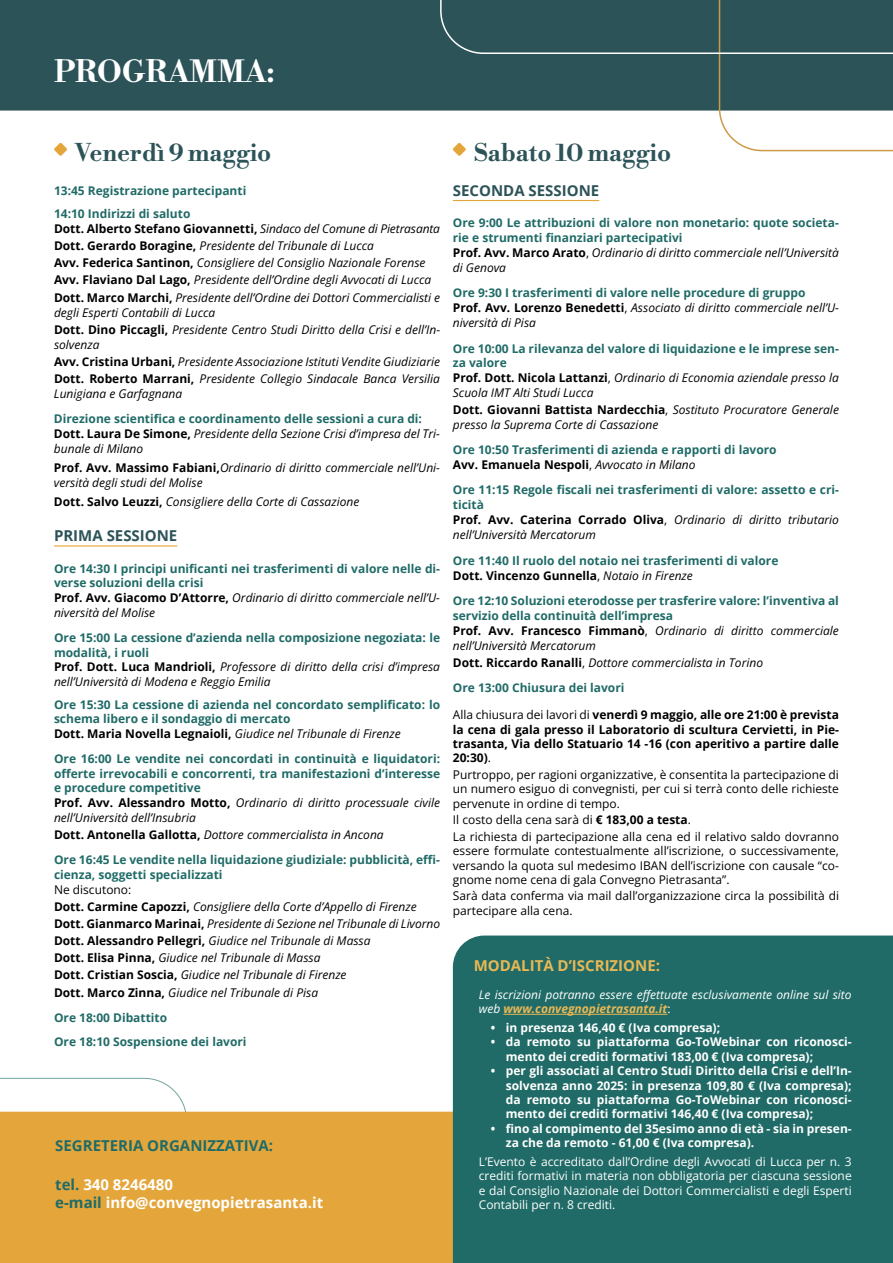
<style>
.page{position:relative;width:893px;height:1263px;background:#fff}
.page>*{position:absolute;margin:0;border:0;box-sizing:border-box;transform-origin:0 0}
.t1{font:30px "Libre Bodoni";color:#fff}
.t2{font:24px "Libre Bodoni";color:#2c5358}
.t3{font:700 15px/18px "Open Sans";color:#fff}
.t4{font:700 15px "Open Sans";color:#2c5358}
.t5{font:700 15px "Open Sans";color:#206b67}
.t6{font:700 15px "Open Sans";color:#e9b855}
.t7{font:700 12px/15px "Open Sans";color:#206b67}
.t8{font:italic 12px/17.1px "Open Sans";color:#000}
.t9{font:12px/14.4px "Open Sans";color:#000;text-align:justify}
.t10{font:700 12px/14.4px "Open Sans";color:#fff}
.t11{font:12px/14.4px "Open Sans";color:#fff;text-align:justify}
.t12{font:700 12px/14.4px "Open Sans";color:#000;text-align:justify}
.t13{font:italic 12px/14.4px "Open Sans";color:#fff}
.s1{font-weight:700;font-style:normal}
.s2{font-weight:700;font-style:normal;color:#206b67}
.s3{color:#000}
.s4{font-weight:400;font-style:italic;color:#000}
.s5{font-style:normal}
.s6{color:#206b67}
.s7{font-weight:400;color:#000}
.s8{font-weight:400}
.s9{font-weight:700}
.s10{font-weight:700;color:#e9b855}
</style>
<div class="page">
<svg style="left:0;top:1077px;width:187px;height:35px"></svg>
<div style="left:0;top:1112px;width:453px;height:151px;background:#e4a63b"></div>
<div style="left:453px;top:935px;width:440px;height:328px;background:#206b67"></div>
<div style="left:0;top:0;width:439px;height:111px;background:#2c5358"></div>
<hr style="left:54px;top:545px;width:123px;height:1px;background:#e4a63b">
<hr style="left:453px;top:200px;width:146px;height:1px;background:#e4a63b">
<svg style="left:54px;top:143px;width:13px;height:13px"></svg>
<svg style="left:439px;top:0;width:454px;height:156px"></svg>
<hr style="left:503px;top:1014px;width:164px;height:1px;background:#e9b855">
<h1 class="t1" style="left:54px;top:47px;width:222px">PROGRAMMA:</h1>
<h2 class="t2" style="left:75px;top:133px;width:198px">Venerdì 9 maggio</h2>
<p class="t7" style="left:54px;top:179px;width:194px;line-height:23px">13:45 Registrazione partecipanti<br>14:10 Indirizzi di saluto</p>
<p class="t8" style="left:54px;top:220px;width:388px"><span class="s1">Dott. Alberto Stefano Giovannetti,</span> Sindaco del Comune di Pietrasanta <span class="s1">Dott. Gerardo Boragine,</span> Presidente del Tribunale di Lucca<br><span class="s1">Avv. Federica Santinon,</span> Consigliere del Consiglio Nazionale Forense <span class="s1">Avv. Flaviano Dal Lago,</span> Presidente dell’Ordine degli Avvocati di Lucca <span class="s1">Dott. Marco Marchi,</span> Presidente dell’Ordine dei Dottori Commercialisti e</p>
<p class="t8" style="left:54px;top:303px;width:388px">degli Esperti Contabili di Lucca<br><span class="s1">Dott. Dino Piccagli,</span> Presidente Centro Studi Diritto della Crisi e dell’In-</p>
<p class="t8" style="left:54px;top:335px;width:388px">solvenza<br><span class="s1">Avv. Cristina Urbani,</span> Presidente Associazione Istituti Vendite Giudiziarie<br><span class="s1">Dott. Roberto Marrani,</span> Presidente Collegio Sindacale Banca Versilia</p>
<p class="t8" style="left:54px;top:385px;width:130px">Lunigiana e Garfagnana</p>
<p class="t8" style="left:54px;top:411px;width:388px;line-height:15px"><span class="s2">Direzione scientifica e coordinamento delle sessioni a cura di:<br></span><span class="s1">Dott. Laura De Simone,</span> Presidente della Sezione Crisi d’impresa del Tri&shy;bunale di Milano</p>
<p class="t8" style="left:54px;top:460px;width:388px;line-height:15px"><span class="s1">Prof. Avv. Massimo Fabiani,</span>Ordinario di diritto commerciale nell’Uni&shy;versità degli studi del Molise</p>
<p class="t8" style="left:54px;top:493px;width:307px"><span class="s1">Dott. Salvo Leuzzi,</span> Consigliere della Corte di Cassazione</p>
<p class="t4" style="left:54px;top:525px;width:125px">PRIMA SESSIONE</p>
<p class="t7" style="left:54px;top:561px;width:388px">Ore 14:30 I principi unificanti nei trasferimenti di valore nelle di&shy;verse soluzioni della crisi<br><span class="s3">Prof. Avv. Giacomo D’Attorre,</span> <span class="s4">Ordinario di diritto commerciale nell’U&shy;niversità del Molise</span></p>
<p class="t8" style="left:54px;top:630px;width:388px;line-height:14.5px"><span class="s2">Ore 15:00 La cessione d’azienda nella composizione negoziata: le modalità, i ruoli<br></span><span class="s1">Prof. Dott. Luca Mandrioli,</span> Professore di diritto della crisi d’impresa nell’Università di Modena e Reggio Emilia</p>
<p class="t7" style="left:54px;top:697px;width:388px">Ore 15:30 La cessione di azienda nel concordato semplificato: lo schema libero e il sondaggio di mercato<br><span class="s3">Dott. Maria Novella Legnaioli,</span> <span class="s4">Giudice nel Tribunale di Firenze</span></p>
<p class="t7" style="left:54px;top:751px;width:388px">Ore 16:00 Le vendite nei concordati in continuità e liquidatori: offerte irrevocabili e concorrenti, tra manifestazioni d’interesse e procedure competitive<br><span class="s3">Prof. Avv. Alessandro Motto,</span> <span class="s4">Ordinario di diritto processuale civile nell’Università dell’Insubria</span></p>
<p class="t7" style="left:54px;top:822px;width:388px;line-height:25px"><span class="s3">Dott. Antonella Gallotta,</span> <span class="s4">Dottore commercialista in Ancona<br></span>Ore 16:45 Le vendite nella liquidazione giudiziale: pubblicità, effi-</p>
<p class="t7" style="left:54px;top:867px;width:170px">cienza, soggetti specializzati</p>
<p class="t8" style="left:54px;top:880px;width:388px"><span class="s5">Ne discutono:<br></span><span class="s1">Dott. Carmine Capozzi,</span> Consigliere della Corte d’Appello di Firenze <span class="s1">Dott. Gianmarco Marinai,</span> Presidente di Sezione nel Tribunale di Livorno <span class="s1">Dott. Alessandro Pellegri,</span> Giudice nel Tribunale di Massa<br><span class="s1">Dott. Elisa Pinna,</span> Giudice nel Tribunale di Massa<br><span class="s1">Dott. Cristian Soscia,</span> Giudice nel Tribunale di Firenze<br><span class="s1">Dott. Marco Zinna,</span> Giudice nel Tribunale di Pisa</p>
<p class="t7" style="left:54px;top:1006px;width:194px;line-height:23.5px">Ore 18:00 Dibattito<br>Ore 18:10 Sospensione dei lavori</p>
<p class="t5" style="left:55px;top:1135px;width:219px">SEGRETERIA ORGANIZZATIVA:</p>
<p class="t3" style="left:55px;top:1175px;width:269px"><span class="s6">tel.</span> 340 8246480<br><span class="s6">e-mail</span> info@convegnopietrasanta.it</p>
<h2 class="t2" style="left:474px;top:133px;width:198px">Sabato 10 maggio</h2>
<p class="t4" style="left:453px;top:180px;width:148px">SECONDA SESSIONE</p>
<p class="t7" style="left:453px;top:215px;width:388px">Ore 9:00 Le attribuzioni di valore non monetario: quote societa&shy;rie e strumenti finanziari partecipativi<br><span class="s3">Prof. Avv. Marco Arato</span><span class="s7">,</span> <span class="s4">Ordinario di diritto commerciale nell’Università di Genova</span></p>
<p class="t7" style="left:453px;top:285px;width:388px">Ore 9:30 I trasferimenti di valore nelle procedure di gruppo<br><span class="s3">Prof. Avv. Lorenzo Benedetti</span><span class="s7">,</span> <span class="s4">Associato di diritto commerciale nell’U&shy;niversità di Pisa</span></p>
<p class="t7" style="left:453px;top:340px;width:388px">Ore 10:00 La rilevanza del valore di liquidazione e le imprese sen&shy;za valore<br><span class="s3">Prof. Dott. Nicola Lattanzi</span><span class="s7">,</span> <span class="s4">Ordinario di Economia aziendale presso la Scuola IMT Alti Studi Lucca</span></p>
<p class="t8" style="left:453px;top:402px;width:388px;line-height:15px"><span class="s1">Dott. Giovanni Battista Nardecchia</span><span class="s5">,</span> Sostituto Procuratore Generale presso la Suprema Corte di Cassazione</p>
<p class="t7" style="left:453px;top:442px;width:325px">Ore 10:50 Trasferimenti di azienda e rapporti di lavoro<br><span class="s3">Avv. Emanuela Nespoli</span><span class="s7">,</span> <span class="s4">Avvocato in Milano</span></p>
<p class="t7" style="left:453px;top:482px;width:388px">Ore 11:15 Regole fiscali nei trasferimenti di valore: assetto e cri&shy;ticità<br><span class="s3">Prof. Avv. Caterina Corrado Oliva</span><span class="s7">,</span> <span class="s4">Ordinario di diritto tributario nell’Università Mercatorum</span></p>
<p class="t7" style="left:453px;top:553px;width:327px">Ore 11:40 Il ruolo del notaio nei trasferimenti di valore<br><span class="s3">Dott. Vincenzo Gunnella</span><span class="s7">,</span> <span class="s4">Notaio in Firenze</span></p>
<p class="t7" style="left:453px;top:593px;width:388px">Ore 12:10 Soluzioni eterodosse per trasferire valore: l’inventiva al servizio della continuità dell’impresa<br><span class="s3">Prof. Avv. Francesco Fimmanò</span><span class="s7">,</span> <span class="s4">Ordinario di diritto commerciale nell’Università Mercatorum</span></p>
<p class="t8" style="left:453px;top:650px;width:312px;line-height:25px"><span class="s1">Dott. Riccardo Ranalli</span><span class="s5">,</span> Dottore commercialista in Torino<br><span class="s2">Ore 13:00 Chiusura dei lavori</span></p>
<p class="t12" style="left:453px;top:707px;width:388px"><span class="s8">Alla chiusura dei lavori di</span> venerdì 9 maggio, alle ore 21:00 è prevista la cena di gala presso il Laboratorio di scultura Cervietti, in Pie&shy;trasanta, Via dello Statuario 14 -16 (con aperitivo a partire dalle 20:30)<span class="s8">.</span></p>
<p class="t9" style="left:453px;top:767px;width:388px">Purtroppo, per ragioni organizzative, è consentita la partecipazione di un numero esiguo di convegnisti, per cui si terrà conto delle richieste pervenute in ordine di tempo.</p>
<p class="t9" style="left:453px;top:811px;width:388px;line-height:16.5px">Il costo della cena sarà di <span class="s9">€ 183,00 a testa</span>.<br>La richiesta di partecipazione alla cena ed il relativo saldo dovranno</p>
<p class="t9" style="left:453px;top:843px;width:388px">essere formulate contestualmente all’iscrizione, o successivamente, versando la quota sul medesimo IBAN dell’iscrizione con causale “co&shy;gnome nome cena di gala Convegno Pietrasanta”.</p>
<p class="t9" style="left:453px;top:888px;width:388px">Sarà data conferma via mail dall’organizzazione circa la possibilità di partecipare alla cena.</p>
<p class="t6" style="left:474px;top:955px;width:188px">MODALITÀ D’ISCRIZIONE:</p>
<p class="t13" style="left:479px;top:987px;width:374px">Le iscrizioni potranno essere effettuate esclusivamente online sul sito web <span class="s10">www.convegnopietrasanta.it</span><span class="s5">:</span></p>
<p class="t10" style="left:491px;top:1020px;width:231px">• in presenza 146,40 € (Iva compresa);</p>
<p class="t10" style="left:506px;top:1034px;width:347px;text-indent:-15px">• da remoto su piattaforma Go-ToWebinar con riconosci&shy;mento dei crediti formativi 183,00 € (Iva compresa);</p>
<p class="t10" style="left:506px;top:1063px;width:347px;text-align:justify;text-indent:-15px">• per gli associati al Centro Studi Diritto della Crisi e dell’In&shy;solvenza anno 2025: in presenza 109,80 € (Iva compresa); da remoto su piattaforma Go-ToWebinar con riconosci&shy;mento dei crediti formativi 146,40 € (Iva compresa);</p>
<p class="t10" style="left:506px;top:1121px;width:347px;text-indent:-15px">• fino al compimento del 35esimo anno di età - sia in presen&shy;za che da remoto - 61,00 € (Iva compresa).</p>
<p class="t11" style="left:479px;top:1154px;width:374px">L’Evento è accreditato dall’Ordine degli Avvocati di Lucca per n. 3 crediti formativi in materia non obbligatoria per ciascuna sessione e dal Consiglio Nazionale dei Dottori Commercialisti e degli Esperti Contabili per n. 8 crediti.</p>
</div>
